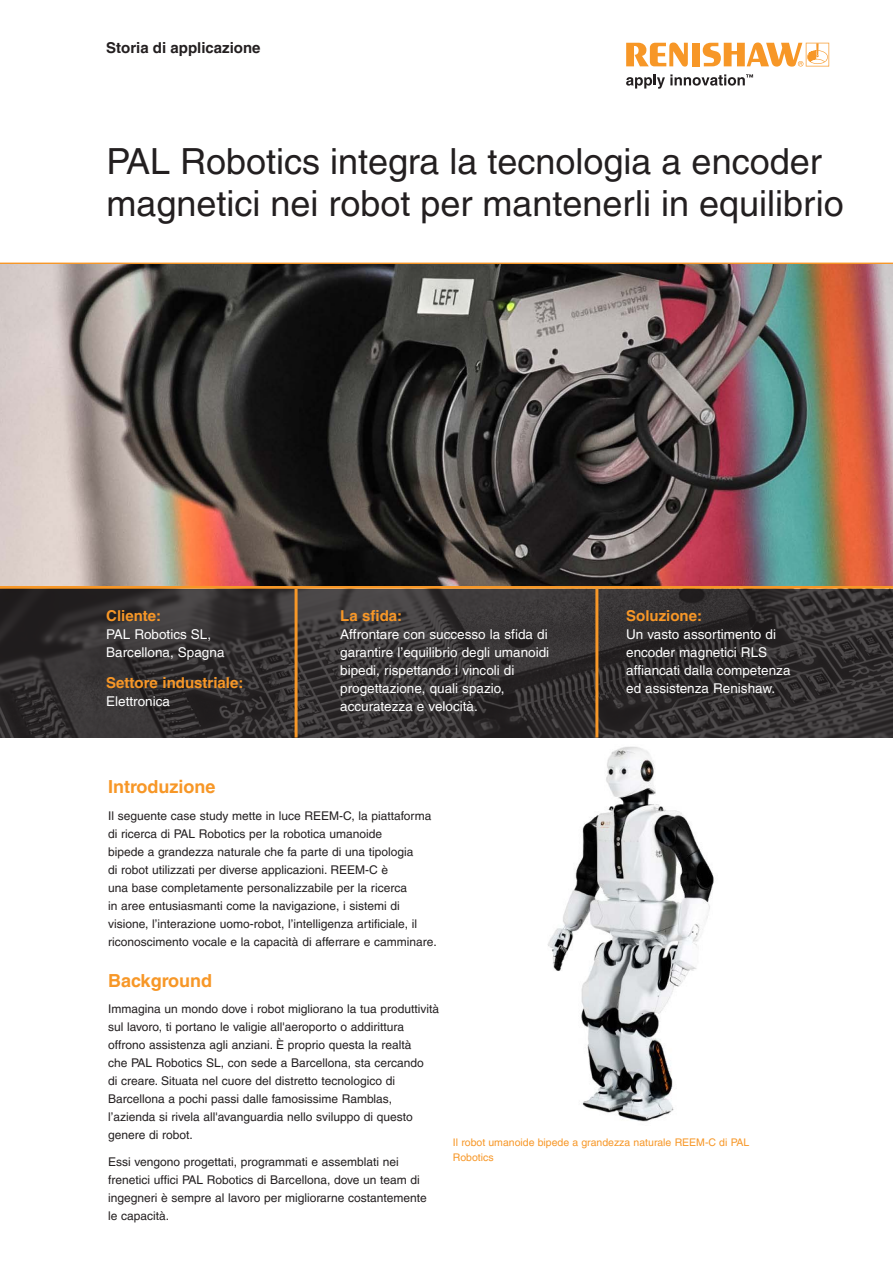
<style>
.page{position:relative;width:893px;height:1263px;background:#fff}
.page>*{position:absolute;margin:0;border:0;box-sizing:border-box;transform-origin:0 0}
.Case_study__Title_24{font:36px/42px "Helvetica LT Pro";color:#231f20}
.Main_body_heading_te{font:700 18px "Helvetica LT Pro";color:#f79727}
.Main_body_text_8pt{font:700 18px "Helvetica LT Pro";color:#f79727}
.Industry_box__Headin{font:700 15px "Helvetica LT Pro";color:#f79727}
.Case_study__Front_pa{font:700 15px "Helvetica LT Pro";color:#231f20}
.Industry_box__Main_t{font:13.5px/18px "Helvetica LT Pro";color:#fff}
.Main_body_text_8pt-2{font:12px/18px "Helvetica LT Pro";color:#231f20}
.Caption_text_7pt{font:10.5px/15px "Helvetica LT Pro";color:#f79727}
</style>
<div class="page">
<svg style="left:0;top:589px;width:893px;height:148px;background:#343131"></svg>
<hr style="left:295px;top:589px;width:3px;height:148px;background:#f79727">
<hr style="left:595px;top:589px;width:3px;height:148px;background:#f79727">
<svg style="left:626px;top:43px;width:62px;height:24px"></svg>
<div style="left:692px;top:43px;width:8px;height:23px;background:#f79727"></div>
<svg style="left:703px;top:43px;width:126px;height:24px"></svg>
<svg style="left:626px;top:74px;width:127px;height:15px"></svg>
<img style="left:0;top:265px;width:893px;height:320px">
<img style="left:547px;top:746px;width:167px;height:376px">
<p class="Case_study__Front_pa" style="left:106px;top:39px;width:156px">Storia di applicazione</p>
<p class="Case_study__Title_24" style="left:106px;top:141px;width:739px">PAL Robotics integra la tecnologia a encoder magnetici nei robot per mantenerli in equilibrio</p>
<p class="Industry_box__Headin" style="left:106px;top:606px;width:57px">Cliente:</p>
<p class="Industry_box__Main_t" style="left:106px;top:625px;width:120px">PAL Robotics SL,<br>Barcellona, Spagna</p>
<p class="Industry_box__Headin" style="left:106px;top:673px;width:139px">Settore industriale:</p>
<p class="Industry_box__Main_t" style="left:106px;top:692px;width:65px">Elettronica</p>
<p class="Industry_box__Headin" style="left:340px;top:606px;width:64px">La sfida:</p>
<p class="Industry_box__Main_t" style="left:340px;top:625px;width:211px">Affrontare con successo la sfida di garantire l’equilibrio degli umanoidi bipedi, rispettando i vincoli di progettazione, quali spazio, accuratezza e velocità.</p>
<p class="Industry_box__Headin" style="left:626px;top:606px;width:77px">Soluzione:</p>
<p class="Industry_box__Main_t" style="left:626px;top:625px;width:166px">Un vasto assortimento di encoder magnetici RLS affiancati dalla competenza ed assistenza Renishaw.</p>
<p class="Main_body_heading_te" style="left:108px;top:776px;width:109px">Introduzione</p>
<p class="Main_body_text_8pt-2" style="left:108px;top:806px;width:330px">Il seguente case study mette in luce REEM-C, la piattaforma di ricerca di PAL Robotics per la robotica umanoide<br>bipede a grandezza naturale che fa parte di una tipologia<br>di robot utilizzati per diverse applicazioni. REEM-C è<br>una base completamente personalizzabile per la ricerca<br>in aree entusiasmanti come la navigazione, i sistemi di visione, l’interazione uomo-robot, l’intelligenza artificiale, il riconoscimento vocale e la capacità di afferrare e camminare.</p>
<p class="Main_body_text_8pt" style="left:108px;top:969px;width:106px">Background</p>
<p class="Main_body_text_8pt-2" style="left:108px;top:1000px;width:333px">Immagina un mondo dove i robot migliorano la tua produttività sul lavoro, ti portano le valigie all'aeroporto o addirittura offrono assistenza agli anziani. È proprio questa la realtà<br>che PAL Robotics SL, con sede a Barcellona, sta cercando<br>di creare. Situata nel cuore del distretto tecnologico di Barcellona a pochi passi dalle famosissime Ramblas, l’azienda si rivela all'avanguardia nello sviluppo di questo genere di robot.</p>
<p class="Main_body_text_8pt-2" style="left:108px;top:1152px;width:320px">Essi vengono progettati, programmati e assemblati nei frenetici uffici PAL Robotics di Barcellona, dove un team di ingegneri è sempre al lavoro per migliorarne costantemente le capacità.</p>
<p class="Caption_text_7pt" style="left:453px;top:1135px;width:298px">Il robot umanoide bipede a grandezza naturale REEM-C di PAL<br>Robotics</p>
</div>
